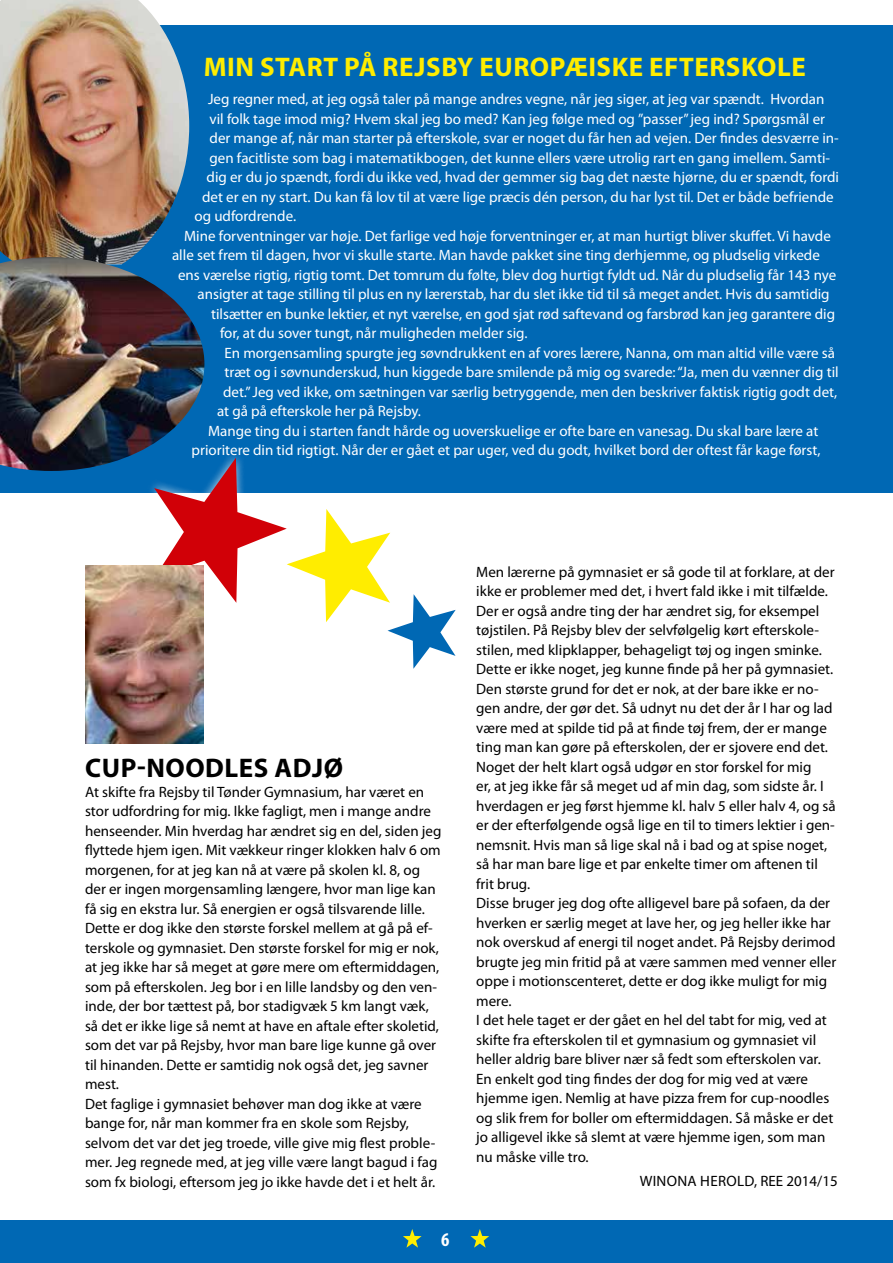
<style>
.page{position:relative;width:893px;height:1263px;background:#fff}
.page>*{position:absolute;margin:0;border:0;box-sizing:border-box;transform-origin:0 0}
.t1{font:700 27px "Myriad Pro";letter-spacing:.02em;color:#ffed00}
.t2{font:700 27px "Myriad Pro";letter-spacing:.02em;color:#000}
.t3{font:700 condensed 19.5px "Myriad Pro";color:#fff}
.t4{font:15px/19.5px "Myriad Pro";color:#000}
.t5{font:15px "Myriad Pro";color:#fff}
.t6{font:15px "Myriad Pro";letter-spacing:.02em;color:#000}
</style>
<div class="page">
<div style="left:0;top:1220px;width:893px;height:43px;background:#0068b4"></div>
<svg style="left:403px;top:1229px;width:19px;height:19px"></svg>
<svg style="left:470px;top:1229px;width:19px;height:19px"></svg>
<div style="left:0;top:26px;width:893px;height:467px;background:#0068b4"></div>
<img style="left:0;top:0;width:189px;height:257px">
<img style="left:0;top:257px;width:204px;height:214px">
<svg style="left:119px;top:428px;width:337px;height:241px"></svg>
<img style="left:85px;top:566px;width:118px;height:178px">
<h1 class="t1" style="left:204px;top:49px;width:604px">MIN START PÅ REJSBY EUROPÆISKE EFTERSKOLE</h1>
<p class="t5" style="left:208px;top:90px;width:618px">Jeg regner med, at jeg også taler på mange andres vegne, når jeg siger, at jeg var spændt. Hvordan</p>
<p class="t5" style="left:210px;top:109px;width:617px">vil folk tage imod mig? Hvem skal jeg bo med? Kan jeg følge med og ”passer” jeg ind? Spørgsmål er</p>
<p class="t5" style="left:210px;top:129px;width:631px">der mange af, når man starter på efterskole, svar er noget du får hen ad vejen. Der findes desværre in-</p>
<p class="t5" style="left:210px;top:148px;width:622px">gen facitliste som bag i matematikbogen, det kunne ellers være utrolig rart en gang imellem. Samti-</p>
<p class="t5" style="left:207px;top:168px;width:634px">dig er du jo spændt, fordi du ikke ved, hvad der gemmer sig bag det næste hjørne, du er spændt, fordi</p>
<p class="t5" style="left:202px;top:187px;width:633px">det er en ny start. Du kan få lov til at være lige præcis dén person, du har lyst til. Det er både befriende</p>
<p class="t5" style="left:195px;top:207px;width:103px">og udfordrende.</p>
<p class="t5" style="left:184px;top:226px;width:648px">Mine forventninger var høje. Det farlige ved høje forventninger er, at man hurtigt bliver skuffet. Vi havde</p>
<p class="t5" style="left:172px;top:246px;width:649px">alle set frem til dagen, hvor vi skulle starte. Man havde pakket sine ting derhjemme, og pludselig virkede</p>
<p class="t5" style="left:178px;top:265px;width:660px">ens værelse rigtig, rigtig tomt. Det tomrum du følte, blev dog hurtigt fyldt ud. Når du pludselig får 143 nye</p>
<p class="t5" style="left:198px;top:285px;width:634px">ansigter at tage stilling til plus en ny lærerstab, har du slet ikke tid til så meget andet. Hvis du samtidig</p>
<p class="t5" style="left:211px;top:304px;width:626px">tilsætter en bunke lektier, et nyt værelse, en god sjat rød saftevand og farsbrød kan jeg garantere dig</p>
<p class="t5" style="left:220px;top:324px;width:309px">for, at du sover tungt, når muligheden melder sig.</p>
<p class="t5" style="left:225px;top:343px;width:612px">En morgensamling spurgte jeg søvndrukkent en af vores lærere, Nanna, om man altid ville være så</p>
<p class="t5" style="left:225px;top:363px;width:616px">træt og i søvnunderskud, hun kiggede bare smilende på mig og svarede: “Ja, men du vænner dig til</p>
<p class="t5" style="left:223px;top:382px;width:616px">det.” Jeg ved ikke, om sætningen var særlig betryggende, men den beskriver faktisk rigtig godt det,</p>
<p class="t5" style="left:217px;top:402px;width:205px">at gå på efterskole her på Rejsby.</p>
<p class="t5" style="left:208px;top:421px;width:612px">Mange ting du i starten fandt hårde og uoverskuelige er ofte bare en vanesag. Du skal bare lære at</p>
<p class="t5" style="left:192px;top:441px;width:630px">prioritere din tid rigtigt. Når der er gået et par uger, ved du godt, hvilket bord der oftest får kage først,</p>
<h1 class="t2" style="left:85px;top:750px;width:259px">CUP-NOODLES ADJØ</h1>
<p class="t4" style="left:85px;top:782px;width:358px">At skifte fra Rejsby til Tønder Gymnasium, har været en stor udfordring for mig. Ikke fagligt, men i mange andre henseender. Min hverdag har ændret sig en del, siden jeg flyttede hjem igen. Mit vækkeur ringer klokken halv 6 om morgenen, for at jeg kan nå at være på skolen kl. 8, og der er ingen morgensamling længere, hvor man lige kan få sig en ekstra lur. Så energien er også tilsvarende lille.<br>Dette er dog ikke den største forskel mellem at gå på ef&shy;terskole og gymnasiet. Den største forskel for mig er nok, at jeg ikke har så meget at gøre mere om eftermiddagen, som på efterskolen. Jeg bor i en lille landsby og den ven&shy;inde, der bor tættest på, bor stadigvæk 5 km langt væk, så det er ikke lige så nemt at have en aftale efter skoletid, som det var på Rejsby, hvor man bare lige kunne gå over til hinanden. Dette er samtidig nok også det, jeg savner mest.<br>Det faglige i gymnasiet behøver man dog ikke at være bange for, når man kommer fra en skole som Rejsby, selvom det var det jeg troede, ville give mig flest proble&shy;mer. Jeg regnede med, at jeg ville være langt bagud i fag som fx biologi, eftersom jeg jo ikke havde det i et helt år.</p>
<h2 class="t3" style="left:441px;top:1227px;width:10px">6</h2>
<p class="t4" style="left:476px;top:562px;width:362px">Men lærerne på gymnasiet er så gode til at forklare, at der ikke er problemer med det, i hvert fald ikke i mit tilfælde.<br>Der er også andre ting der har ændret sig, for eksempel tøjstilen. På Rejsby blev der selvfølgelig kørt efterskole&shy;stilen, med klipklapper, behageligt tøj og ingen sminke.<br>Dette er ikke noget, jeg kunne finde på her på gymnasiet.<br>Den største grund for det er nok, at der bare ikke er no&shy;gen andre, der gør det. Så udnyt nu det der år I har og lad være med at spilde tid på at finde tøj frem, der er mange ting man kan gøre på efterskolen, der er sjovere end det.<br>Noget der helt klart også udgør en stor forskel for mig<br>er, at jeg ikke får så meget ud af min dag, som sidste år. I hverdagen er jeg først hjemme kl. halv 5 eller halv 4, og så er der efterfølgende også lige en til to timers lektier i gen&shy;nemsnit. Hvis man så lige skal nå i bad og at spise noget, så har man bare lige et par enkelte timer om aftenen til frit brug.<br>Disse bruger jeg dog ofte alligevel bare på sofaen, da der hverken er særlig meget at lave her, og jeg heller ikke har nok overskud af energi til noget andet. På Rejsby derimod brugte jeg min fritid på at være sammen med venner eller oppe i motionscenteret, dette er dog ikke muligt for mig mere.<br>I det hele taget er der gået en hel del tabt for mig, ved at skifte fra efterskolen til et gymnasium og gymnasiet vil heller aldrig bare bliver nær så fedt som efterskolen var.<br>En enkelt god ting findes der dog for mig ved at være hjemme igen. Nemlig at have pizza frem for cup-noodles og slik frem for boller om eftermiddagen. Så måske er det jo alligevel ikke så slemt at være hjemme igen, som man nu måske ville tro.</p>
<p class="t6" style="left:640px;top:1171px;width:199px">WINONA HEROLD, REE 2014/15</p>
</div>
